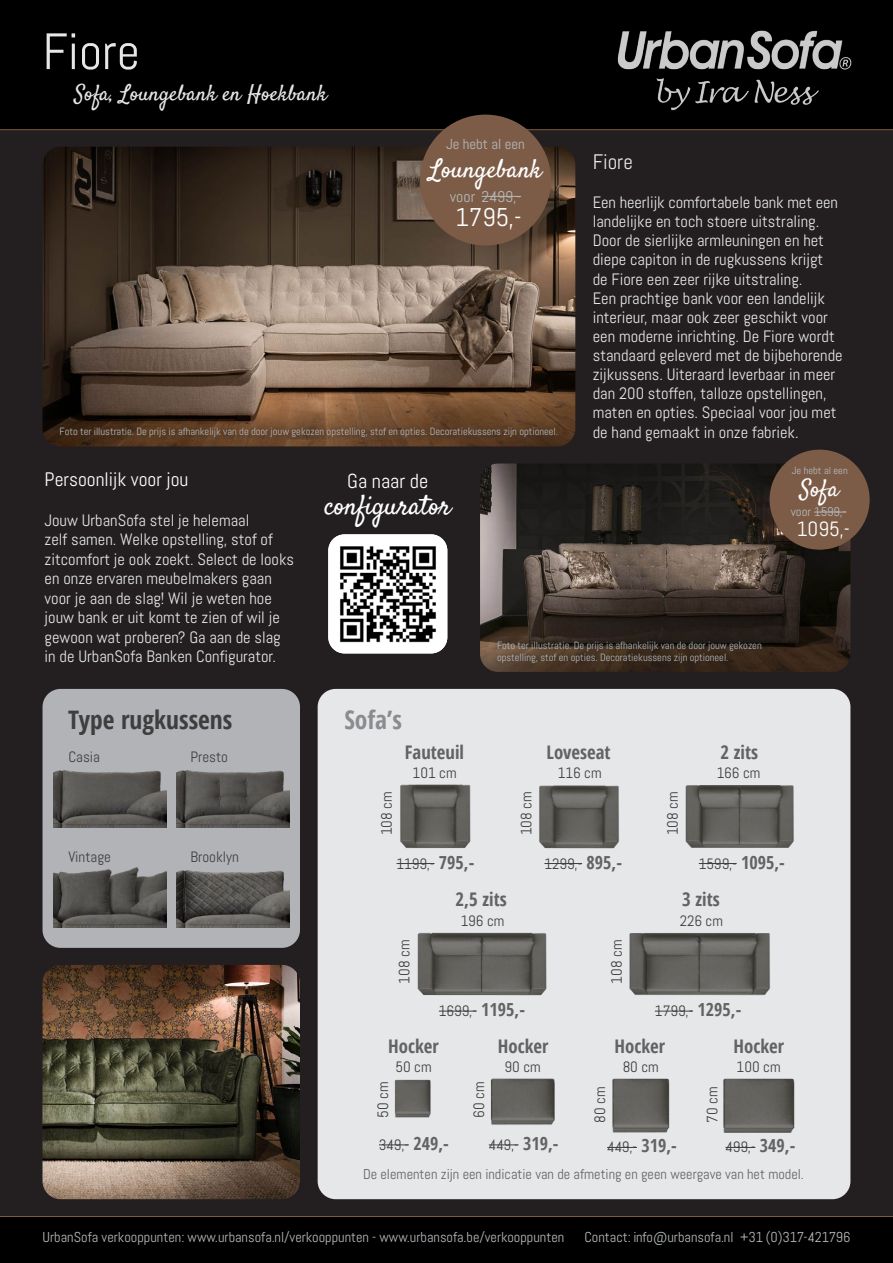
<style>
.page{position:relative;width:893px;height:1263px;background:#231f20}
.page>*{position:absolute;margin:0;border:0;box-sizing:border-box;transform-origin:0 0}
.t1{font:51px "Abel";color:#e6e7e9}
.t2{font:27.75px "Satisfy";letter-spacing:-.01em;color:#fff}
.t3{font:25.8px "Satisfy";color:#fff}
.t4{font:25.65px "Abel";color:#fff}
.t5{font:700 condensed 25.5px "Open Sans";color:#3e3e3f}
.t6{font:700 condensed 25.5px "Open Sans";color:#8a8c8f}
.t7{font:24px "Satisfy";color:#fff}
.t8{font:22.2px "Satisfy";color:#e6e7e9}
.t9{font:21px "Abel";color:#e6e7e9}
.t10{font:20.55px "Abel";color:#fff}
.t11{font:20.25px "Abel";color:#fff}
.t12{font:19.5px "Abel";color:#fff}
.t13{font:700 condensed 18.75px "Open Sans";color:#636366}
.t14{font:16.5px/19px "Abel";color:#e6e7e9}
.t15{font:15.6px "Abel";color:#b6b9bb}
.t16{font:15px "Abel";color:#3e3e3f}
.t17{font:14.4px "Abel";color:#b6b9bb}
.t18{font:14.25px "Abel";color:#636366}
.t19{font:12.45px "Abel";color:#b6b9bb}
.t20{font:10.5px/12.6px "Abel";letter-spacing:-.005em;color:#b6b9bb}
.t21{font:10.35px "Abel";color:#b6b9bb}
.s1{font-size:22.65px}
.s2{font-family:"Open Sans";font-weight:700;font-stretch:condensed;font-size:18px;color:#636366}
</style>
<div class="page">
<div style="left:0;top:0;width:893px;height:130px;background:#000001"></div>
<img style="left:617px;top:30px;width:235px;height:81px">
<hr style="left:0;top:129px;width:893px;height:1px;background:#805c3b">
<div style="left:43px;top:689px;width:257px;height:259px;background:#b2b3b7;border-radius:18px"></div>
<img style="left:43px;top:965px;width:257px;height:234px">
<img style="left:176px;top:770px;width:113px;height:57px">
<img style="left:53px;top:770px;width:113px;height:57px">
<img style="left:53px;top:867px;width:113px;height:61px">
<img style="left:176px;top:870px;width:113px;height:58px">
<div style="left:318px;top:689px;width:532px;height:510px;background:#e6e7e9"></div>
<img style="left:43px;top:147px;width:532px;height:299px">
<img style="left:480px;top:463px;width:370px;height:209px">
<img style="left:328px;top:534px;width:119px;height:119px">
<img style="left:412px;top:923px;width:139px;height:77px">
<img style="left:682px;top:781px;width:116px;height:71px">
<img style="left:622px;top:926px;width:157px;height:77px">
<img style="left:531px;top:780px;width:97px;height:71px">
<img style="left:717px;top:1070px;width:83px;height:68px">
<img style="left:481px;top:1066px;width:84px;height:68px">
<img style="left:599px;top:1070px;width:83px;height:68px">
<img style="left:372px;top:1063px;width:83px;height:68px">
<hr style="left:544px;top:863px;width:38px;height:1px;background:#3e3e3f">
<hr style="left:699px;top:863px;width:38px;height:1px;background:#3e3e3f">
<hr style="left:439px;top:1011px;width:38px;height:1px;background:#3e3e3f">
<hr style="left:655px;top:1011px;width:38px;height:1px;background:#3e3e3f">
<hr style="left:725px;top:1147px;width:30px;height:1px;background:#3e3e3f">
<hr style="left:489px;top:1144px;width:30px;height:1px;background:#3e3e3f">
<hr style="left:607px;top:1147px;width:30px;height:1px;background:#3e3e3f">
<hr style="left:379px;top:1144px;width:30px;height:1px;background:#3e3e3f">
<img style="left:393px;top:779px;width:83px;height:71px">
<hr style="left:397px;top:863px;width:37px;height:1px;background:#3e3e3f">
<div style="left:0;top:1216px;width:893px;height:47px;background:#000001"></div>
<hr style="left:0;top:1216px;width:893px;height:1px;background:#805c3b">
<svg style="left:491px;top:635px;width:277px;height:35px"></svg>
<div style="left:420px;top:115px;width:131px;height:131px;background:#7c5c47;border-radius:50%"></div>
<hr style="left:482px;top:196px;width:39px;height:1px;background:#b6b9bb">
<div style="left:770px;top:450px;width:100px;height:100px;background:#7c5c47;border-radius:50%"></div>
<hr style="left:814px;top:512px;width:32px;height:1px;background:#b6b9bb">
<svg style="left:53px;top:422px;width:510px;height:22px;background:#5a3c24"></svg>
<h1 class="t1" style="left:43px;top:19px;width:99px">Fiore</h1>
<h3 class="t8" style="left:74px;top:79px;width:254px">Sofa, Loungebank en Hoekbank</h3>
<p class="t17" style="left:446px;top:135px;width:80px">Je hebt al een</p>
<h3 class="t3" style="left:429px;top:153px;width:114px">Loungebank</h3>
<p class="t15" style="left:450px;top:186px;width:73px">voor 2499,-</p>
<h3 class="t4" style="left:455px;top:201px;width:68px">1795,-</h3>
<p class="t20" style="left:60px;top:426px;width:500px">Foto ter illustratie. De prijs is afhankelijk van de door jouw gekozen opstelling, stof en opties. Decoratiekussens zijn optioneel.</p>
<p class="t9" style="left:593px;top:149px;width:42px">Fiore</p>
<p class="t14" style="left:593px;top:193px;width:251px">Een heerlijk comfortabele bank met een landelijke en toch stoere uitstraling.<br>Door de sierlijke armleuningen en het diepe capiton in de rugkussens krijgt<br>de Fiore een zeer rijke uitstraling.<br>Een prachtige bank voor een landelijk interieur, maar ook zeer geschikt voor een moderne inrichting. De Fiore wordt standaard geleverd met de bijbehorende zijkussens. Uiteraard leverbaar in meer dan 200 stoffen, talloze opstellingen, maten en opties. Speciaal voor jou met de hand gemaakt in onze fabriek.</p>
<p class="t12" style="left:45px;top:466px;width:145px">Persoonlijk voor jou</p>
<p class="t14" style="left:45px;top:511px;width:251px">Jouw UrbanSofa stel je helemaal<br>zelf samen. Welke opstelling, stof of zitcomfort je ook zoekt. Select de looks en onze ervaren meubelmakers gaan voor je aan de slag! Wil je weten hoe jouw bank er uit komt te zien of wil je gewoon wat proberen? Ga aan de slag in de UrbanSofa Banken Configurator.</p>
<p class="t11" style="left:347px;top:468px;width:83px">Ga naar de</p>
<h2 class="t2" style="left:325px;top:488px;width:128px">configurator</h2>
<h3 class="t5" style="left:68px;top:701px;width:166px">Type rugkussens</h3>
<h3 class="t6" style="left:344px;top:701px;width:59px">Sofa’s</h3>
<p class="t20" style="left:497px;top:639px;width:266px">Foto ter illustratie. De prijs is afhankelijk van de door jouw gekozen opstelling, stof en opties. Decoratiekussens zijn optioneel.</p>
<p class="t16" style="left:68px;top:747px;width:33px">Casia</p>
<p class="t16" style="left:190px;top:747px;width:39px">Presto</p>
<p class="t16" style="left:377px;top:835px;width:45px;rotate:-90deg">108 cm</p>
<p class="t13" style="left:405px;top:739px;width:61px">Fauteuil</p>
<p class="t13" style="left:546px;top:739px;width:66px">Loveseat</p>
<p class="t13" style="left:720px;top:739px;width:39px">2 zits</p>
<p class="t16" style="left:413px;top:763px;width:46px">101 cm</p>
<p class="t16" style="left:558px;top:763px;width:45px">116 cm</p>
<p class="t16" style="left:717px;top:763px;width:45px">166 cm</p>
<p class="t16" style="left:517px;top:835px;width:45px;rotate:-90deg">108 cm</p>
<p class="t16" style="left:663px;top:835px;width:45px;rotate:-90deg">108 cm</p>
<p class="t21" style="left:792px;top:464px;width:58px">Je hebt al een</p>
<h3 class="t7" style="left:800px;top:474px;width:40px">So<span class="s1">f</span>a</h3>
<p class="t19" style="left:791px;top:504px;width:57px">voor 1599,-</p>
<p class="t10" style="left:797px;top:516px;width:55px">1095,-</p>
<p class="t16" style="left:68px;top:848px;width:44px">Vintage</p>
<p class="t16" style="left:190px;top:848px;width:50px">Brooklyn</p>
<p class="t16" style="left:397px;top:854px;width:79px">1199,- <span class="s2">795,-</span></p>
<p class="t16" style="left:544px;top:854px;width:79px">1299,- <span class="s2">895,-</span></p>
<p class="t16" style="left:699px;top:854px;width:88px">1599,- <span class="s2">1095,-</span></p>
<p class="t13" style="left:455px;top:886px;width:53px">2,5 zits</p>
<p class="t13" style="left:682px;top:886px;width:39px">3 zits</p>
<p class="t16" style="left:461px;top:911px;width:45px">196 cm</p>
<p class="t16" style="left:680px;top:911px;width:45px">226 cm</p>
<p class="t16" style="left:395px;top:984px;width:45px;rotate:-90deg">108 cm</p>
<p class="t16" style="left:607px;top:984px;width:45px;rotate:-90deg">108 cm</p>
<p class="t16" style="left:439px;top:1001px;width:88px">1699,- <span class="s2">1195,-</span></p>
<p class="t16" style="left:655px;top:1001px;width:88px">1799,- <span class="s2">1295,-</span></p>
<p class="t13" style="left:388px;top:1033px;width:52px">Hocker</p>
<p class="t13" style="left:498px;top:1033px;width:52px">Hocker</p>
<p class="t13" style="left:614px;top:1033px;width:52px">Hocker</p>
<p class="t13" style="left:734px;top:1033px;width:52px">Hocker</p>
<p class="t16" style="left:395px;top:1057px;width:38px">50 cm</p>
<p class="t16" style="left:504px;top:1057px;width:38px">90 cm</p>
<p class="t16" style="left:623px;top:1057px;width:38px">80 cm</p>
<p class="t16" style="left:737px;top:1057px;width:46px">100 cm</p>
<p class="t16" style="left:373px;top:1118px;width:38px;rotate:-90deg">50 cm</p>
<p class="t16" style="left:470px;top:1118px;width:38px;rotate:-90deg">60 cm</p>
<p class="t16" style="left:590px;top:1123px;width:38px;rotate:-90deg">80 cm</p>
<p class="t16" style="left:703px;top:1123px;width:38px;rotate:-90deg">70 cm</p>
<p class="t16" style="left:379px;top:1135px;width:71px">349,- <span class="s2">249,-</span></p>
<p class="t16" style="left:489px;top:1135px;width:71px">449,- <span class="s2">319,-</span></p>
<p class="t16" style="left:607px;top:1138px;width:71px">449,- <span class="s2">319,-</span></p>
<p class="t16" style="left:725px;top:1138px;width:71px">499,- <span class="s2">349,-</span></p>
<p class="t18" style="left:363px;top:1165px;width:442px">De elementen zijn een indicatie van de afmeting en geen weergave van het model.</p>
<p class="t17" style="left:43px;top:1228px;width:523px">UrbanSofa verkooppunten: www.urbansofa.nl/verkooppunten - www.urbansofa.be/verkooppunten</p>
<p class="t17" style="left:585px;top:1228px;width:267px">Contact: info@urbansofa.nl +31 (0)317-421796</p>
</div>
